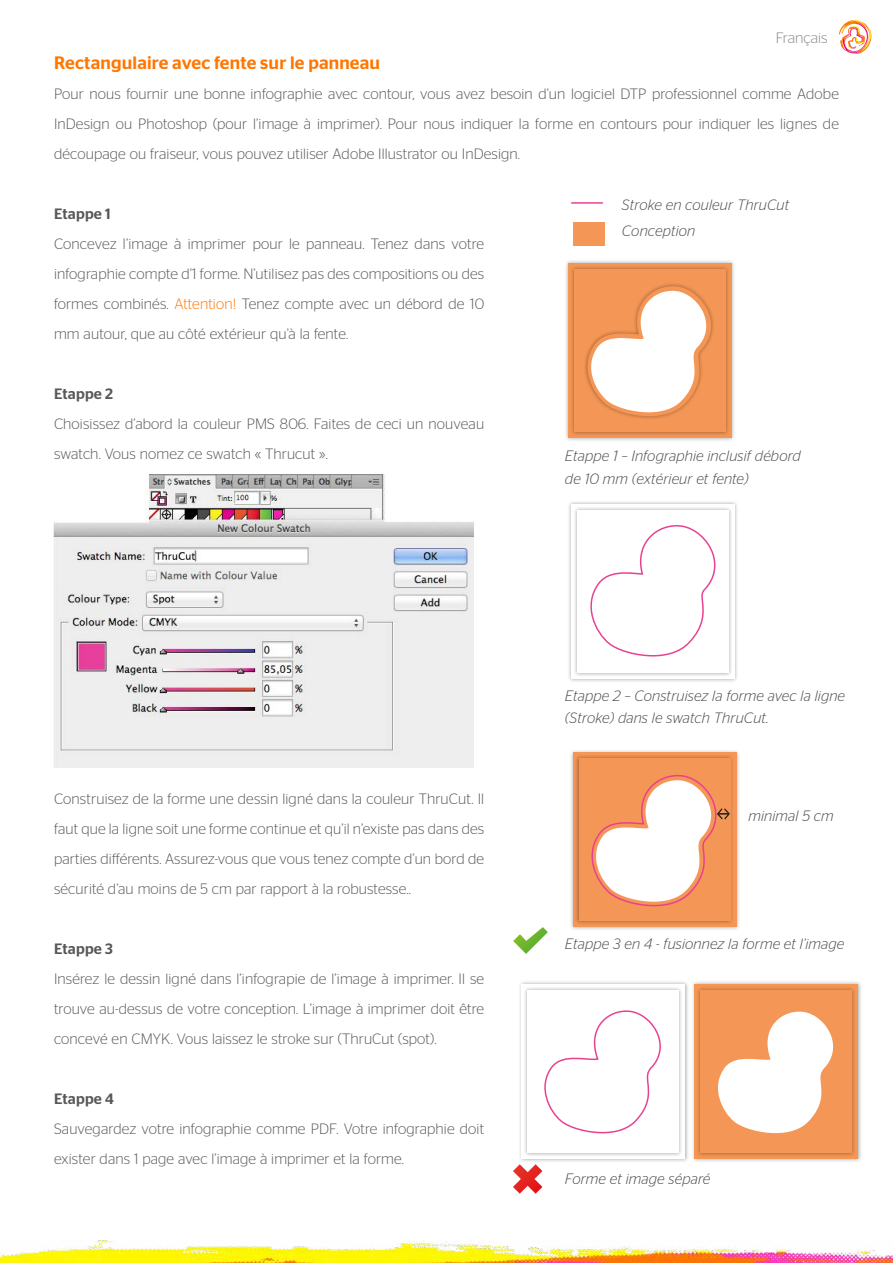
<style>
.page{position:relative;width:893px;height:1263px;background:#fff}
.page>*{position:absolute;margin:0;border:0;box-sizing:border-box;transform-origin:0 0}
.t1{font:500 18px "Stag Sans";letter-spacing:.01em;color:#ff7600}
.t2{font:300 15px/30px "Stag Sans";letter-spacing:.01em;color:#585858;text-align:justify}
.t3{font:italic 300 15px/22.5px "Stag Sans";letter-spacing:.01em;color:#4a4a49}
.t4{font:500 15px "Stag Sans";letter-spacing:.01em;color:#585858}
.t5{font:300 15px "Stag Sans";color:#888}
.s1{color:#ff7600}
</style>
<div class="page">
<img style="left:0;top:1240px;width:893px;height:23px">
<svg style="left:839px;top:20px;width:33px;height:34px"></svg>
<img style="left:53px;top:474px;width:421px;height:293px">
<div style="left:565px;top:260px;width:171px;height:182px;background:#000;opacity:.35"></div>
<div style="left:569px;top:263px;width:163px;height:175px;background:#f49655"></div>
<div style="left:570px;top:265px;width:159px;height:171px;background:#000;opacity:.35"></div>
<div style="left:574px;top:269px;width:151px;height:163px;background:#f49655"></div>
<div style="left:584px;top:282px;width:131px;height:138px;background:#000;opacity:.35"></div>
<svg style="left:513px;top:1164px;width:30px;height:30px"></svg>
<hr style="left:571px;top:202px;width:32px;height:2px;background:#e94190">
<div style="left:568px;top:501px;width:171px;height:182px;background:#000;opacity:.35"></div>
<div style="left:572px;top:505px;width:163px;height:174px;background:#fff"></div>
<div style="left:574px;top:507px;width:159px;height:170px;background:#eaeaea"></div>
<div style="left:518px;top:980px;width:171px;height:183px;background:#000;opacity:.35"></div>
<div style="left:522px;top:984px;width:163px;height:174px;background:#fff"></div>
<div style="left:524px;top:986px;width:159px;height:170px;background:#000;opacity:.35"></div>
<div style="left:528px;top:990px;width:151px;height:162px;background:#fff"></div>
<svg style="left:544px;top:1010px;width:117px;height:124px"></svg>
<svg style="left:584px;top:286px;width:129px;height:130px"></svg>
<div style="left:691px;top:980px;width:171px;height:183px;background:#000;opacity:.35"></div>
<div style="left:695px;top:984px;width:163px;height:174px;background:#f49655"></div>
<div style="left:697px;top:986px;width:159px;height:170px;background:#000;opacity:.35"></div>
<div style="left:701px;top:990px;width:151px;height:162px;background:#f49655"></div>
<svg style="left:718px;top:1012px;width:116px;height:121px"></svg>
<svg style="left:513px;top:927px;width:35px;height:27px"></svg>
<div style="left:573px;top:222px;width:32px;height:24px;background:#f49655"></div>
<div style="left:569px;top:749px;width:171px;height:182px;background:#000;opacity:.35"></div>
<div style="left:573px;top:753px;width:163px;height:174px;background:#f49655"></div>
<div style="left:575px;top:755px;width:159px;height:170px;background:#000;opacity:.35"></div>
<div style="left:579px;top:759px;width:151px;height:162px;background:#f49655"></div>
<svg style="left:568px;top:509px;width:165px;height:165px;background:#fdf9fb"></svg>
<svg style="left:591px;top:775px;width:139px;height:132px"></svg>
<p class="t5" style="left:776px;top:30px;width:53px">Français</p>
<p class="t1" style="left:54px;top:52px;width:328px">Rectangulaire avec fente sur le panneau</p>
<p class="t2" style="left:54px;top:79px;width:786px">Pour nous fournir une bonne infographie avec contour, vous avez besoin d’un logiciel DTP professionnel comme Adobe InDesign ou Photoshop (pour l’image à imprimer). Pour nous indiquer la forme en contours pour indiquer les lignes de découpage ou fraiseur, vous pouvez utiliser Adobe Illustrator ou InDesign.</p>
<p class="t4" style="left:54px;top:205px;width:58px">Etappe 1</p>
<p class="t2" style="left:54px;top:229px;width:432px">Concevez l’image à imprimer pour le panneau. Tenez dans votre infographie compte d’1 forme. N’utilisez pas des compositions ou des formes combinés. <span class="s1">Attention!</span> Tenez compte avec un débord de 10 mm autour, que au côté extérieur qu’à la fente.</p>
<p class="t4" style="left:54px;top:385px;width:61px">Etappe 2</p>
<p class="t2" style="left:54px;top:409px;width:432px">Choisissez d’abord la couleur PMS 806. Faites de ceci un nouveau swatch. Vous nomez ce swatch « Thrucut ».</p>
<p class="t3" style="left:622px;top:192px;width:169px;line-height:25.7px">Stroke en couleur ThruCut<br>Conception</p>
<p class="t3" style="left:565px;top:444px;width:237px">Etappe 1 – Infographie inclusif débord de 10 mm (extérieur et fente)</p>
<p class="t2" style="left:54px;top:784px;width:432px">Construisez de la forme une dessin ligné dans la couleur ThruCut. Il faut que la ligne soit une forme continue et qu’il n’existe pas dans des parties différents. Assurez-vous que vous tenez compte d’un bord de sécurité d’au moins de 5 cm par rapport à la robustesse..</p>
<p class="t4" style="left:54px;top:940px;width:60px">Etappe 3</p>
<p class="t2" style="left:54px;top:964px;width:432px">Insérez le dessin ligné dans l’infograpie de l’image à imprimer. Il se trouve au-dessus de votre conception. L’image à imprimer doit être concevé en CMYK. Vous laissez le stroke sur (ThruCut (spot).</p>
<p class="t4" style="left:54px;top:1090px;width:61px">Etappe 4</p>
<p class="t2" style="left:54px;top:1114px;width:432px">Sauvegardez votre infographie comme PDF. Votre infographie doit exister dans 1 page avec l’image à imprimer et la forme.</p>
<p class="t3" style="left:565px;top:684px;width:282px">Etappe 2 – Construisez la forme avec la ligne (Stroke) dans le swatch ThruCut.</p>
<p class="t3" style="left:748px;top:804px;width:87px">minimal 5 cm</p>
<p class="t3" style="left:565px;top:932px;width:281px">Etappe 3 en 4 - fusionnez la forme et l’image</p>
<p class="t3" style="left:565px;top:1168px;width:147px">Forme et image séparé</p>
</div>
